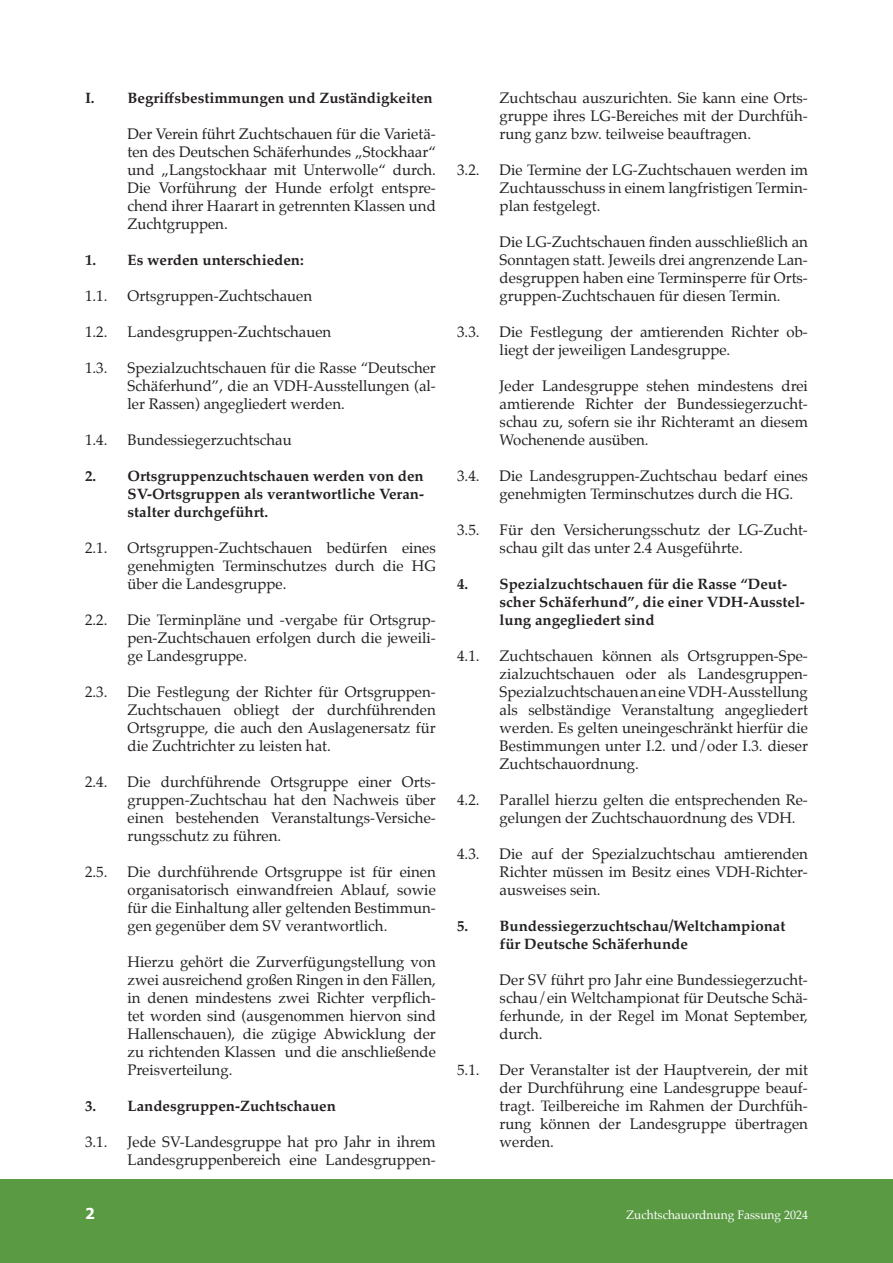
<style>
.page{position:relative;width:893px;height:1263px;background:#fff}
.page>*{position:absolute;margin:0;border:0;box-sizing:border-box;transform-origin:0 0}
.t1{font:15px/18px "Palatino";color:#231f20;text-align:justify}
.Überschrift_1{font:700 15px/18px "Palatino";color:#231f20}
.t2{font:700 15px "Tahoma";color:#fff}
.t3{font:12px "Palatino";color:#fff}
</style>
<div class="page">
<div style="left:0;top:1180px;width:893px;height:83px;background:#5a9a43"></div>
<p class="Überschrift_1" style="left:85px;top:89px;width:349px">I. Begriffsbestimmungen und Zuständigkeiten</p>
<p class="t1" style="left:128px;top:125px;width:310px">Der Verein führt Zuchtschauen für die Varietä&shy;ten des Deutschen Schäferhundes „Stockhaar“ und „Langstockhaar mit Unterwolle“ durch.<br>Die Vorführung der Hunde erfolgt entspre&shy;chend ihrer Haarart in getrennten Klassen und Zuchtgruppen.</p>
<p class="Überschrift_1" style="left:85px;top:251px;width:220px">1. Es werden unterschieden:</p>
<p class="t1" style="left:85px;top:287px;width:24px">1.1.</p>
<p class="t1" style="left:128px;top:287px;width:186px">Ortsgruppen-Zuchtschauen</p>
<p class="t1" style="left:85px;top:323px;width:24px">1.2.</p>
<p class="t1" style="left:128px;top:323px;width:205px">Landesgruppen-Zuchtschauen</p>
<p class="t1" style="left:85px;top:359px;width:24px">1.3.</p>
<p class="t1" style="left:128px;top:359px;width:310px">Spezialzuchtschauen für die Rasse “Deutscher Schäferhund”, die an VDH-Ausstellungen (al&shy;ler Rassen) angegliedert werden.</p>
<p class="t1" style="left:85px;top:431px;width:24px">1.4.</p>
<p class="t1" style="left:128px;top:431px;width:166px">Bundessiegerzuchtschau</p>
<p class="Überschrift_1" style="left:128px;top:467px;width:298px;text-align:justify;text-indent:-43px">2. Ortsgruppenzuchtschauen werden von den SV-Ortsgruppen als verantwortliche Veran&shy;stalter durchgeführt.</p>
<p class="t1" style="left:85px;top:539px;width:24px">2.1.</p>
<p class="t1" style="left:128px;top:539px;width:310px">Ortsgruppen-Zuchtschauen bedürfen eines genehmigten Terminschutzes durch die HG über die Landesgruppe.</p>
<p class="t1" style="left:85px;top:611px;width:24px">2.2.</p>
<p class="t1" style="left:128px;top:611px;width:310px">Die Terminpläne und -vergabe für Ortsgrup&shy;pen-Zuchtschauen erfolgen durch die jeweili&shy;ge Landesgruppe.</p>
<p class="t1" style="left:85px;top:683px;width:24px">2.3.</p>
<p class="t1" style="left:128px;top:683px;width:310px">Die Festlegung der Richter für Ortsgruppen-Zuchtschauen obliegt der durchführenden Ortsgruppe, die auch den Auslagenersatz für die Zuchtrichter zu leisten hat.</p>
<p class="t1" style="left:85px;top:773px;width:24px">2.4.</p>
<p class="t1" style="left:128px;top:773px;width:310px">Die durchführende Ortsgruppe einer Orts&shy;gruppen-Zuchtschau hat den Nachweis über einen bestehenden Veranstaltungs-Versiche&shy;rungsschutz zu führen.</p>
<p class="t1" style="left:85px;top:863px;width:24px">2.5.</p>
<p class="t1" style="left:128px;top:863px;width:310px">Die durchführende Ortsgruppe ist für einen organisatorisch einwandfreien Ablauf, sowie für die Einhaltung aller geltenden Bestimmun&shy;gen gegenüber dem SV verantwortlich.</p>
<p class="t1" style="left:128px;top:953px;width:310px">Hierzu gehört die Zurverfügungstellung von zwei ausreichend großen Ringen in den Fällen, in denen mindestens zwei Richter verpflich&shy;tet worden sind (ausgenommen hiervon sind Hallenschauen), die zügige Abwicklung der zu richtenden Klassen und die anschließende Preisverteilung.</p>
<p class="Überschrift_1" style="left:85px;top:1097px;width:252px">3. Landesgruppen-Zuchtschauen</p>
<p class="t1" style="left:85px;top:1133px;width:24px">3.1.</p>
<p class="t1" style="left:128px;top:1133px;width:310px">Jede SV-Landesgruppe hat pro Jahr in ihrem<br>Landesgruppenbereich eine Landesgruppen-</p>
<p class="t1" style="left:500px;top:89px;width:310px">Zuchtschau auszurichten. Sie kann eine Orts&shy;gruppe ihres LG-Bereiches mit der Durchfüh&shy;rung ganz bzw. teilweise beauftragen.</p>
<p class="t1" style="left:457px;top:161px;width:24px">3.2.</p>
<p class="t1" style="left:500px;top:161px;width:310px">Die Termine der LG-Zuchtschauen werden im Zuchtausschuss in einem langfristigen Termin&shy;plan festgelegt.</p>
<p class="t1" style="left:500px;top:233px;width:310px">Die LG-Zuchtschauen finden ausschließlich an Sonntagen statt. Jeweils drei angrenzende Lan&shy;desgruppen haben eine Terminsperre für Orts&shy;gruppen-Zuchtschauen für diesen Termin.</p>
<p class="t1" style="left:457px;top:323px;width:24px">3.3.</p>
<p class="t1" style="left:500px;top:323px;width:310px">Die Festlegung der amtierenden Richter ob&shy;liegt der jeweiligen Landesgruppe.</p>
<p class="t1" style="left:500px;top:377px;width:310px">Jeder Landesgruppe stehen mindestens drei amtierende Richter der Bundessiegerzucht&shy;schau zu, sofern sie ihr Richteramt an diesem Wochenende ausüben.</p>
<p class="t1" style="left:457px;top:467px;width:24px">3.4.</p>
<p class="t1" style="left:500px;top:467px;width:310px">Die Landesgruppen-Zuchtschau bedarf eines genehmigten Terminschutzes durch die HG.</p>
<p class="t1" style="left:457px;top:521px;width:24px">3.5.</p>
<p class="t1" style="left:500px;top:521px;width:310px">Für den Versicherungsschutz der LG-Zucht&shy;schau gilt das unter 2.4 Ausgeführte.</p>
<p class="Überschrift_1" style="left:500px;top:575px;width:307px;text-indent:-43px">4. Spezialzuchtschauen für die Rasse “Deut&shy;scher Schäferhund”, die einer VDH-Ausstel&shy;lung angegliedert sind</p>
<p class="t1" style="left:457px;top:647px;width:24px">4.1.</p>
<p class="t1" style="left:500px;top:647px;width:310px">Zuchtschauen können als Ortsgruppen-Spe&shy;zialzuchtschauen oder als Landesgruppen-Spezialzuchtschauen an eine VDH-Ausstellung als selbständige Veranstaltung angegliedert werden. Es gelten uneingeschränkt hierfür die Bestimmungen unter I.2. und/oder I.3. dieser Zuchtschauordnung.</p>
<p class="t1" style="left:457px;top:791px;width:24px">4.2.</p>
<p class="t1" style="left:500px;top:791px;width:310px">Parallel hierzu gelten die entsprechenden Re&shy;gelungen der Zuchtschauordnung des VDH.</p>
<p class="t1" style="left:457px;top:845px;width:24px">4.3.</p>
<p class="t1" style="left:500px;top:845px;width:310px">Die auf der Spezialzuchtschau amtierenden Richter müssen im Besitz eines VDH-Richter&shy;ausweises sein.</p>
<p class="Überschrift_1" style="left:500px;top:917px;width:287px;text-indent:-43px">5. Bundessiegerzuchtschau/Weltchampionat für Deutsche Schäferhunde</p>
<p class="t1" style="left:500px;top:971px;width:310px">Der SV führt pro Jahr eine Bundessiegerzucht&shy;schau/ein Weltchampionat für Deutsche Schä&shy;ferhunde, in der Regel im Monat September, durch.</p>
<p class="t1" style="left:457px;top:1061px;width:24px">5.1.</p>
<p class="t1" style="left:500px;top:1061px;width:310px">Der Veranstalter ist der Hauptverein, der mit der Durchführung eine Landesgruppe beauf&shy;tragt. Teilbereiche im Rahmen der Durchfüh&shy;rung können der Landesgruppe übertragen werden.</p>
<p class="t2" style="left:85px;top:1203px;width:11px">2</p>
<p class="t3" style="left:626px;top:1205px;width:184px">Zuchtschauordnung Fassung 2024</p>
</div>
